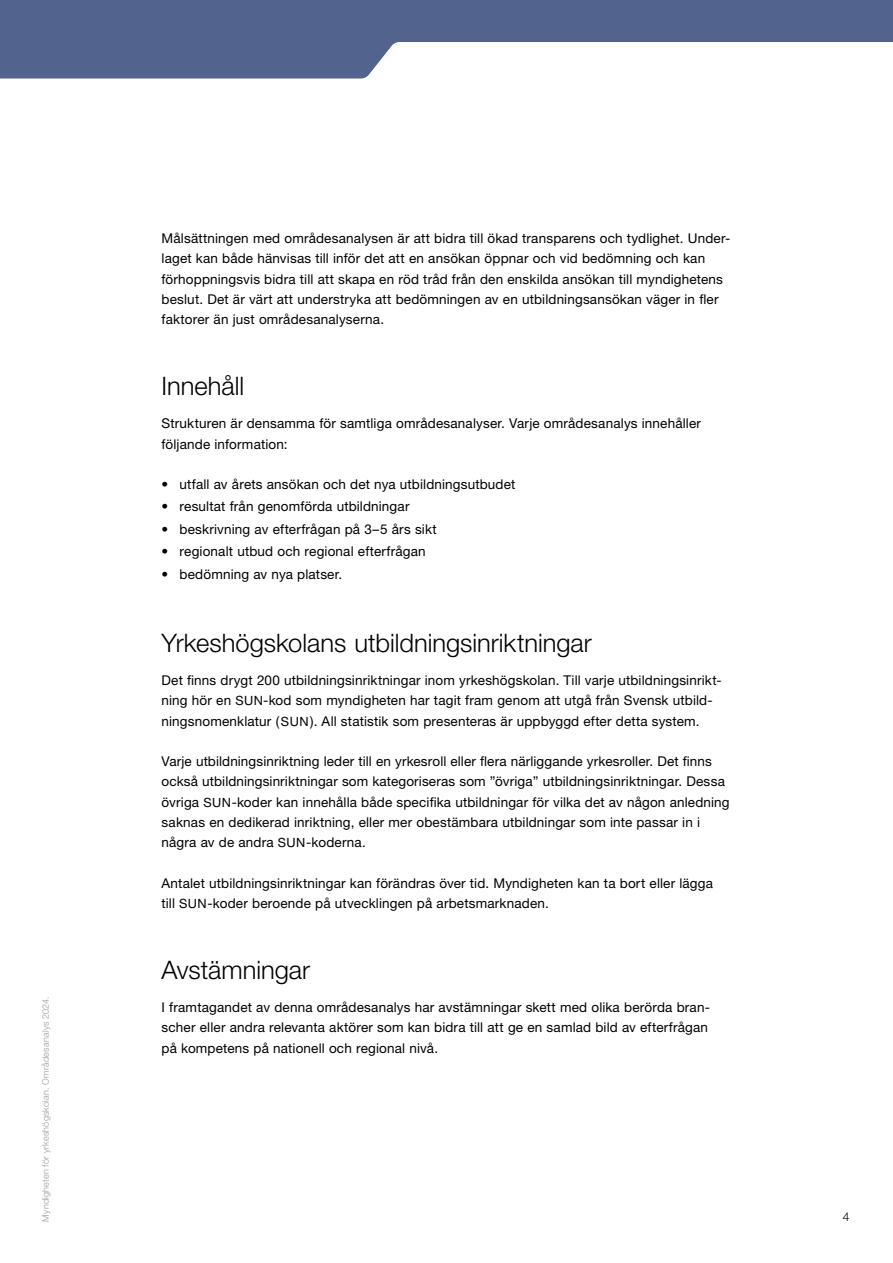
<style>
.page{position:relative;width:893px;height:1263px;background:#fff}
.page>*{position:absolute;margin:0;border:0;box-sizing:border-box;transform-origin:0 0}
.t1{font:300 25.5px "Helvetica Neue LT Std";color:#000}
.t2{font:13.5px/20.2px "Helvetica Neue LT Std";letter-spacing:.01em;color:#000}
.t3{font:300 12px "Helvetica Neue LT Std";color:#000}
.t4{font:300 9px "Helvetica Neue LT Std";letter-spacing:.025em;color:#9a9998}
.s1{font-size:12.75px}
</style>
<div class="page">
<svg style="left:0;top:0;width:893px;height:79px;fill:#52648d"></svg>
<p class="t4" style="left:40px;top:1221px;width:226px;rotate:-90deg">Myndigheten för yrkeshögskolan. Områdesanalys 2024.</p>
<p class="t2" style="left:162px;top:228px;width:570px">Målsättningen med områdesanalysen är att bidra till ökad transparens och tydlighet. Under&shy;laget kan både hänvisas till inför det att en ansökan öppnar och vid bedömning och kan förhoppningsvis bidra till att skapa en röd tråd från den enskilda ansökan till myndighetens beslut. Det är värt att understryka att bedömningen av en utbildningsansökan väger in fler faktorer än just områdesanalyserna.</p>
<h2 class="t1" style="left:162px;top:371px;width:84px">Innehåll</h2>
<p class="t2" style="left:162px;top:413px;width:541px">Strukturen är densamma för samtliga områdesanalyser. Varje områdesanalys innehåller följande information:</p>
<p class="t2" style="left:162px;top:474px;width:355px">• utfall av årets ansökan och det nya utbildningsutbudet</p>
<p class="t2" style="left:162px;top:496px;width:249px">• resultat från genomförda utbildningar</p>
<p class="t2" style="left:162px;top:519px;width:277px">• beskrivning av efterfrågan på 3–5 års sikt</p>
<p class="t2" style="left:162px;top:541px;width:266px">• regionalt utbud och regional efterfrågan</p>
<p class="t2" style="left:162px;top:563px;width:182px">• bedömning av nya platser.</p>
<h2 class="t1" style="left:162px;top:627px;width:432px">Yrkeshögskolans utbildningsinriktningar</h2>
<p class="t2" style="left:162px;top:670px;width:561px">Det finns drygt 200 utbildningsinriktningar inom yrkeshögskolan. Till varje utbildningsinrikt&shy;ning hör en <span class="s1">SUN</span>-kod som myndigheten har tagit fram genom att utgå från Svensk utbild&shy;ningsnomenklatur (<span class="s1">SUN</span>). All statistik som presenteras är uppbyggd efter detta system.</p>
<p class="t2" style="left:162px;top:751px;width:570px">Varje utbildningsinriktning leder till en yrkesroll eller flera närliggande yrkesroller. Det finns också utbildningsinriktningar som kategoriseras som ”övriga” utbildningsinriktningar. Dessa övriga <span class="s1">SUN</span>-koder kan innehålla både specifika utbildningar för vilka det av någon anledning saknas en dedikerad inriktning, eller mer obestämbara utbildningar som inte passar in i några av de andra <span class="s1">SUN</span>-koderna.</p>
<p class="t2" style="left:162px;top:872px;width:553px">Antalet utbildningsinriktningar kan förändras över tid. Myndigheten kan ta bort eller lägga till <span class="s1">SUN</span>-koder beroende på utvecklingen på arbetsmarknaden.</p>
<h2 class="t1" style="left:162px;top:954px;width:150px">Avstämningar</h2>
<p class="t2" style="left:162px;top:997px;width:550px">I framtagandet av denna områdesanalys har avstämningar skett med olika berörda bran&shy;scher eller andra relevanta aktörer som kan bidra till att ge en samlad bild av efterfrågan på kompetens på nationell och regional nivå.</p>
<p class="t3" style="left:843px;top:1209px;width:8px">4</p>
</div>
